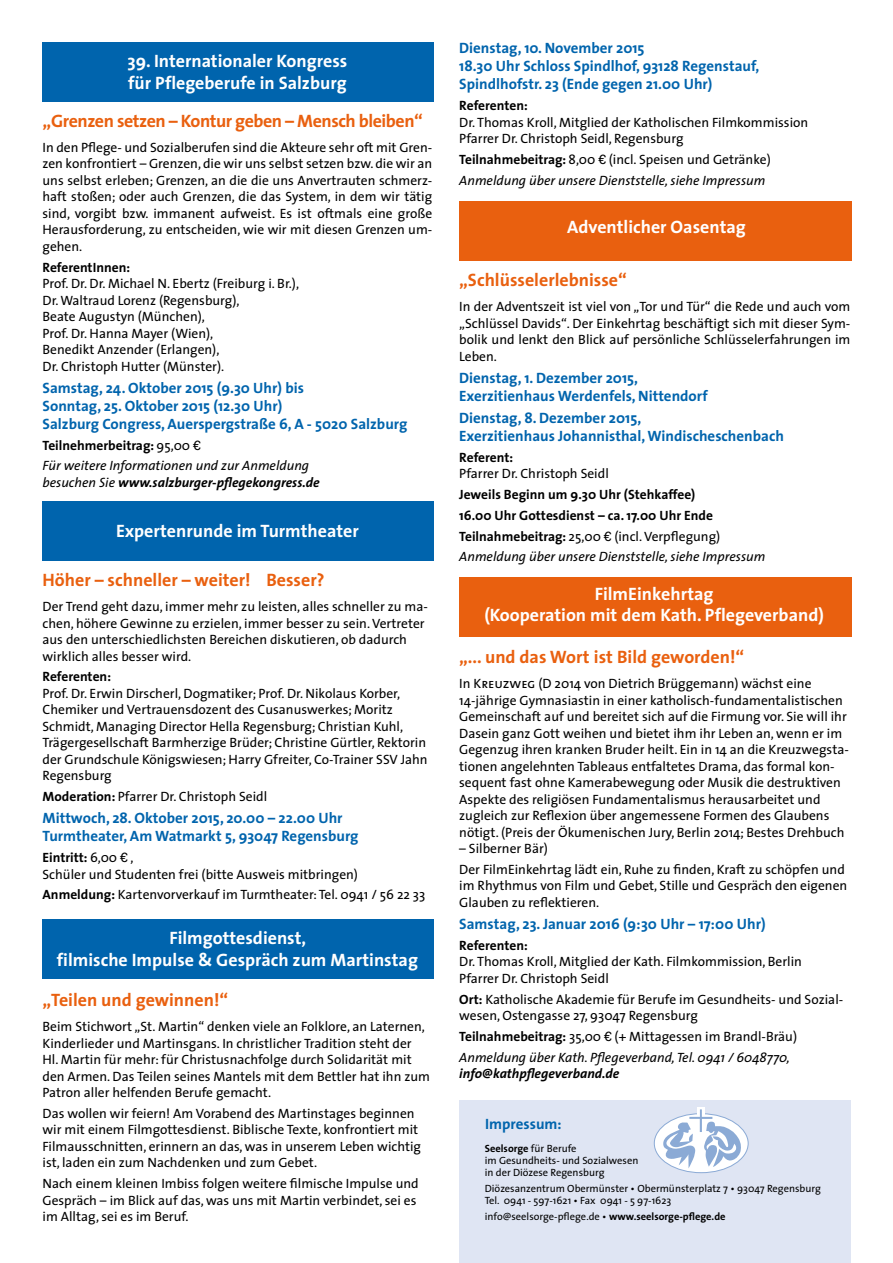
<style>
.page{position:relative;width:893px;height:1263px;background:#fff}
.page>*{position:absolute;margin:0;border:0;box-sizing:border-box;transform-origin:0 0}
.t1{font:700 18px/22.5px "The Sans";color:#fff;text-align:center}
.t2{font:700 18px "The Sans";color:#e9600f}
.t3{font:700 18px "The Sans";letter-spacing:-.025em;color:#e9600f}
.t4{font:700 15px/18px "The Sans";color:#0064ad}
.t5{font:13.5px/16.5px "The Sans";color:#000}
.t6{font:italic 13.5px/20.7px "The Sans";color:#000}
.t7{font:700 13.5px/20.7px "The Sans";color:#000}
.t8{font:italic 700 13.5px "The Sans";color:#000}
.t9{font:10.5px/12px "The Sans";color:#000}
.s1{font-weight:700;font-style:normal}
.s2{font-style:normal}
.s3{font-family:"Univers LT";font-style:normal}
.s4{font-weight:400}
.s5{font-weight:700}
.s6{font-family:"Univers LT"}
.s7{font-family:"Univers LT";font-weight:400}
.s8{font-weight:400;font-style:italic}
.s9{font-family:"The Sans Caps"}
</style>
<div class="page">
<div style="left:459px;top:1100px;width:391px;height:163px;background:#dfe5f3"></div>
<div style="left:459px;top:201px;width:393px;height:59px;background:#e9600f"></div>
<div style="left:459px;top:577px;width:393px;height:60px;background:#e9600f"></div>
<div style="left:43px;top:43px;width:391px;height:59px;background:#0064ad"></div>
<div style="left:43px;top:502px;width:391px;height:59px;background:#0064ad"></div>
<div style="left:43px;top:919px;width:391px;height:60px;background:#0064ad"></div>
<div style="left:697px;top:1107px;width:8px;height:13px;background:#fff"></div>
<svg style="left:653px;top:1109px;width:96px;height:65px"></svg>
<h1 class="t1" style="left:127px;top:49px;width:221px;text-align:left">39. Internationaler Kongress für Pflegeberufe in Salzburg</h1>
<h1 class="t3" style="left:43px;top:106px;width:382px">„Grenzen setzen – Kontur geben – Mensch bleiben“</h1>
<p class="t5" style="left:43px;top:139px;width:391px;text-align:justify">In den Pflege- und Sozialberufen sind die Akteure sehr oft mit Gren&shy;zen konfrontiert – Grenzen, die wir uns selbst setzen bzw. die wir an uns selbst erleben; Grenzen, an die die uns Anvertrauten schmerz&shy;haft stoßen; oder auch Grenzen, die das System, in dem wir tätig sind, vorgibt bzw. immanent aufweist. Es ist oftmals eine große Herausforderung, zu entscheiden, wie wir mit diesen Grenzen um&shy;gehen.</p>
<p class="t7" style="left:43px;top:256px;width:89px">ReferentInnen:</p>
<p class="t5" style="left:43px;top:275px;width:258px">Prof. Dr. Dr. Michael N. Ebertz (Freiburg i. Br.), Dr. Waltraud Lorenz (Regensburg),<br>Beate Augustyn (München),<br>Prof. Dr. Hanna Mayer (Wien),<br>Benedikt Anzender (Erlangen),<br>Dr. Christoph Hutter (Münster).</p>
<p class="t4" style="left:43px;top:378px;width:366px">Samstag, 24. Oktober 2015 (9.30 Uhr) bis<br>Sonntag, 25. Oktober 2015 (12.30 Uhr)<br>Salzburg Congress, Auerspergstraße 6, A - 5020 Salzburg</p>
<p class="t6" style="left:43px;top:434px;width:268px"><span class="s1">Teilnehmerbeitrag:</span> <span class="s2">95,00</span> <span class="s3">¤<br></span>Für weitere Informationen und zur Anmeldung</p>
<p class="t8" style="left:43px;top:471px;width:279px"><span class="s4">besuchen Sie</span> www.salzburger-pflegekongress.de</p>
<h1 class="t1" style="left:116px;top:519px;width:244px">Expertenrunde im Turmtheater</h1>
<h1 class="t2" style="left:43px;top:565px;width:283px">Höher – schneller – weiter! Besser?</h1>
<p class="t5" style="left:43px;top:598px;width:387px">Der Trend geht dazu, immer mehr zu leisten, alles schneller zu ma&shy;chen, höhere Gewinne zu erzielen, immer besser zu sein. Vertreter aus den unterschiedlichsten Bereichen diskutieren, ob dadurch wirklich alles besser wird.</p>
<p class="t7" style="left:43px;top:666px;width:70px">Referenten:</p>
<p class="t5" style="left:43px;top:685px;width:387px">Prof. Dr. Erwin Dirscherl, Dogmatiker; Prof. Dr. Nikolaus Korber, Chemiker und Vertrauensdozent des Cusanuswerkes; Moritz Schmidt, Managing Director Hella Regensburg; Christian Kuhl, Trägergesellschaft Barmherzige Brüder; Christine Gürtler, Rektorin der Grundschule Königswiesen; Harry Gfreiter, Co-Trainer SSV Jahn Regensburg</p>
<p class="t5" style="left:43px;top:788px;width:226px"><span class="s5">Moderation:</span> Pfarrer Dr. Christoph Seidl</p>
<p class="t4" style="left:43px;top:809px;width:318px">Mittwoch, 28. Oktober 2015, 20.00 – 22.00 Uhr<br>Turmtheater, Am Watmarkt 5, 93047 Regensburg</p>
<p class="t5" style="left:43px;top:849px;width:317px"><span class="s5">Eintritt:</span> 6,00 <span class="s6">¤</span> ,<br>Schüler und Studenten frei (bitte Ausweis mitbringen)</p>
<p class="t5" style="left:43px;top:886px;width:384px"><span class="s5">Anmeldung:</span> Kartenvorverkauf im Turmtheater: Tel. 0941 / 56 22 33</p>
<h1 class="t1" style="left:57px;top:926px;width:363px">Filmgottesdienst,<br>filmische Impulse &amp; Gespräch zum Martinstag</h1>
<h1 class="t2" style="left:43px;top:985px;width:187px">„Teilen und gewinnen!“</h1>
<p class="t5" style="left:43px;top:1018px;width:389px">Beim Stichwort „St. Martin“ denken viele an Folklore, an Laternen, Kinderlieder und Martinsgans. In christlicher Tradition steht der Hl. Martin für mehr: für Christusnachfolge durch Solidarität mit den Armen. Das Teilen seines Mantels mit dem Bettler hat ihn zum Patron aller helfenden Berufe gemacht.</p>
<p class="t5" style="left:43px;top:1105px;width:380px">Das wollen wir feiern! Am Vorabend des Martinstages beginnen wir mit einem Filmgottesdienst. Biblische Texte, konfrontiert mit Filmausschnitten, erinnern an das, was in unserem Leben wichtig ist, laden ein zum Nachdenken und zum Gebet.</p>
<p class="t5" style="left:43px;top:1175px;width:378px">Nach einem kleinen Imbiss folgen weitere filmische Impulse und<br>Gespräch – im Blick auf das, was uns mit Martin verbindet, sei es im Alltag, sei es im Beruf.</p>
<p class="t4" style="left:459px;top:39px;width:302px">Dienstag, 10. November 2015<br>18.30 Uhr Schloss Spindlhof, 93128 Regenstauf,<br>Spindlhofstr. 23 (Ende gegen 21.00 Uhr)</p>
<p class="t7" style="left:459px;top:95px;width:70px">Referenten:</p>
<p class="t5" style="left:459px;top:113px;width:351px">Dr. Thomas Kroll, Mitglied der Katholischen Filmkommission<br>Pfarrer Dr. Christoph Seidl, Regensburg</p>
<p class="t6" style="left:459px;top:149px;width:313px"><span class="s1">Teilnahmebeitrag:</span> <span class="s2">8,00</span> <span class="s3">¤</span> <span class="s2">(incl. Speisen und Getränke)<br></span>Anmeldung über unsere Dienststelle, siehe Impressum</p>
<h1 class="t1" style="left:567px;top:216px;width:180px">Adventlicher Oasentag</h1>
<h1 class="t2" style="left:459px;top:265px;width:169px">„Schlüsselerlebnisse“</h1>
<p class="t5" style="left:459px;top:298px;width:393px;text-align:justify">In der Adventszeit ist viel von „Tor und Tür“ die Rede und auch vom „Schlüssel Davids“. Der Einkehrtag beschäftigt sich mit dieser Sym&shy;bolik und lenkt den Blick auf persönliche Schlüsselerfahrungen im Leben.</p>
<p class="t4" style="left:459px;top:368px;width:250px">Dienstag, 1. Dezember 2015,<br>Exerzitienhaus Werdenfels, Nittendorf</p>
<p class="t4" style="left:459px;top:409px;width:326px">Dienstag, 8. Dezember 2015,<br>Exerzitienhaus Johannisthal, Windischeschenbach</p>
<p class="t7" style="left:459px;top:447px;width:55px">Referent:</p>
<p class="t5" style="left:459px;top:465px;width:151px">Pfarrer Dr. Christoph Seidl</p>
<p class="t7" style="left:459px;top:484px;width:308px">Jeweils Beginn um 9.30 Uhr (Stehkaffee)<br>16.00 Uhr Gottesdienst – ca. 17.00 Uhr Ende Teilnahmebeitrag: <span class="s4">25,00</span> <span class="s7">¤</span> <span class="s4">(incl. Verpflegung)<br></span><span class="s8">Anmeldung über unsere Dienststelle, siehe Impressum</span></p>
<h1 class="t1" style="left:484px;top:583px;width:341px;line-height:21px">FilmEinkehrtag<br>(Kooperation mit dem Kath. Pflegeverband)</h1>
<h1 class="t2" style="left:459px;top:642px;width:287px">„... und das Wort ist Bild geworden!“</h1>
<p class="t5" style="left:459px;top:675px;width:391px">In <span class="s9">Kreuzweg</span> (D 2014 von Dietrich Brüggemann) wächst eine 14-jährige Gymnasiastin in einer katholisch-fundamentalistischen Gemeinschaft auf und bereitet sich auf die Firmung vor. Sie will ihr Dasein ganz Gott weihen und bietet ihm ihr Leben an, wenn er im Gegenzug ihren kranken Bruder heilt. Ein in 14 an die Kreuzwegsta&shy;tionen angelehnten Tableaus entfaltetes Drama, das formal kon&shy;sequent fast ohne Kamerabewegung oder Musik die destruktiven Aspekte des religiösen Fundamentalismus herausarbeitet und zugleich zur Reflexion über angemessene Formen des Glaubens nötigt. (Preis der Ökumenischen Jury, Berlin 2014; Bestes Drehbuch</p>
<p class="t5" style="left:459px;top:838px;width:387px;line-height:20.7px">– Silberner Bär)<br>Der FilmEinkehrtag lädt ein, Ruhe zu finden, Kraft zu schöpfen und</p>
<p class="t5" style="left:459px;top:877px;width:390px">im Rhythmus von Film und Gebet, Stille und Gespräch den eigenen<br>Glauben zu reflektieren.</p>
<p class="t4" style="left:459px;top:915px;width:308px">Samstag, 23. Januar 2016 (9:30 Uhr – 17:00 Uhr)</p>
<p class="t7" style="left:459px;top:935px;width:70px">Referenten:</p>
<p class="t5" style="left:459px;top:953px;width:344px">Dr. Thomas Kroll, Mitglied der Kath. Filmkommission, Berlin<br>Pfarrer Dr. Christoph Seidl</p>
<p class="t5" style="left:459px;top:990px;width:386px"><span class="s5">Ort:</span> Katholische Akademie für Berufe im Gesundheits- und Sozial&shy;wesen, Ostengasse 27, 93047 Regensburg</p>
<p class="t6" style="left:459px;top:1026px;width:339px"><span class="s1">Teilnahmebeitrag:</span> <span class="s2">35,00</span> <span class="s3">¤</span> <span class="s2">(+ Mittagessen im Brandl-Bräu)<br></span>Anmeldung über Kath. Pflegeverband, Tel. 0941 / 6048770,</p>
<p class="t8" style="left:459px;top:1062px;width:162px">info@kathpflegeverband.de</p>
<p class="t4" style="left:485px;top:1115px;width:78px">Impressum:</p>
<p class="t9" style="left:485px;top:1142px;width:155px"><span class="s5">Seelsorge</span> für Berufe<br>im Gesundheits- und Sozialwesen in der Diözese Regensburg</p>
<p class="t9" style="left:485px;top:1182px;width:338px">Diözesanzentrum Obermünster • Obermünsterplatz 7 • 93047 Regensburg<br>Tel. 0941 - 597-1621 • Fax 0941 - 5 97-1623</p>
<p class="t9" style="left:485px;top:1210px;width:242px">info@seelsorge-pflege.de • <span class="s5">www.seelsorge-pflege.de</span></p>
</div>
